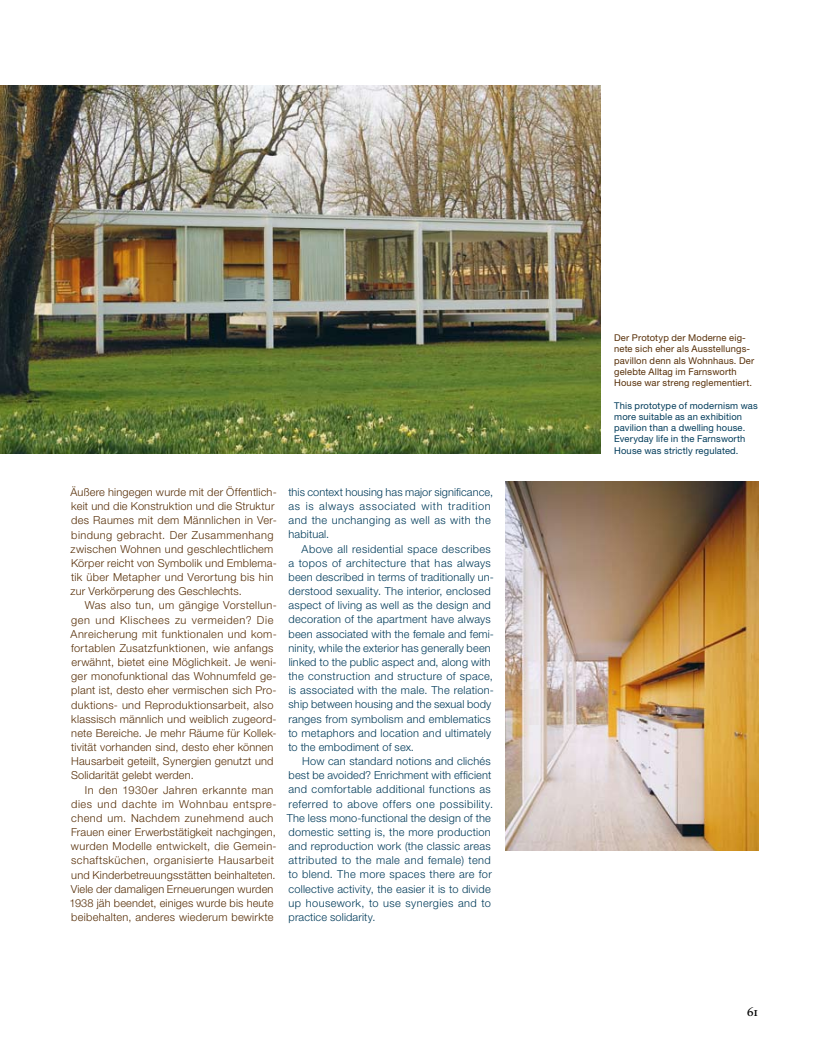
<style>
.page{position:relative;width:815px;height:1063px;background:#fff}
.page>*{position:absolute;margin:0;border:0;box-sizing:border-box;transform-origin:0 0}
.t1{font:12.5px "Epic";color:#000}
.t2{font:300 11px/14.1px "Helvetica Neue LT Std";letter-spacing:.025em;color:#572f08}
.t3{font:300 11px/14.1px "Helvetica Neue LT Std";letter-spacing:.02em;color:#003b5a}
.t4{font:9.38px/11.2px "Helvetica Neue LT Std";letter-spacing:.015em;color:#572f08}
.t5{font:9.38px/11.2px "Helvetica Neue LT Std";letter-spacing:.015em;color:#003b5a}
</style>
<div class="page">
<img style="left:506px;top:482px;width:252px;height:368px">
<img style="left:0;top:85px;width:600px;height:369px">
<p class="t2" style="left:71px;top:485px;width:208px">Äußere hingegen wurde mit der Öffentlich&shy;keit und die Konstruktion und die Struktur des Raumes mit dem Männlichen in Ver&shy;bindung gebracht. Der Zusammenhang zwischen Wohnen und geschlechtlichem Körper reicht von Symbolik und Emblema&shy;tik über Metapher und Verortung bis hin zur Verkörperung des Geschlechts.</p>
<p class="t2" style="left:71px;top:598px;width:208px;text-indent:14px">Was also tun, um gängige Vorstellun&shy;gen und Klischees zu vermeiden? Die Anreicherung mit funktionalen und kom&shy;fortablen Zusatzfunktionen, wie anfangs erwähnt, bietet eine Möglichkeit. Je weni&shy;ger monofunktional das Wohnumfeld ge&shy;plant ist, desto eher vermischen sich Pro&shy;duktions- und Reproduktionsarbeit, also klassisch männlich und weiblich zugeord&shy;nete Bereiche. Je mehr Räume für Kollek&shy;tivität vorhanden sind, desto eher können Hausarbeit geteilt, Synergien genutzt und Solidarität gelebt werden.</p>
<p class="t2" style="left:70px;top:782px;width:209px;text-indent:15px">In den 1930er Jahren erkannte man dies und dachte im Wohnbau entspre&shy;chend um. Nachdem zunehmend auch Frauen einer Erwerbstätigkeit nachgingen, wurden Modelle entwickelt, die Gemein&shy;schaftsküchen, organisierte Hausarbeit und Kinderbetreuungsstätten beinhalteten.<br>Viele der damaligen Erneuerungen wurden 1938 jäh beendet, einiges wurde bis heute beibehalten, anderes wiederum bewirkte</p>
<p class="t3" style="left:288px;top:485px;width:206px">this context housing has major significance, as is always associated with tradition and the unchanging as well as with the habitual.</p>
<p class="t3" style="left:288px;top:541px;width:207px;text-indent:13px">Above all residential space describes a topos of architecture that has always been described in terms of traditionally un&shy;derstood sexuality. The interior, enclosed aspect of living as well as the design and decoration of the apartment have always been associated with the female and femi&shy;ninity, while the exterior has generally been linked to the public aspect and, along with the construction and structure of space, is associated with the male. The relation&shy;ship between housing and the sexual body ranges from symbolism and emblematics to metaphors and location and ultimately to the embodiment of sex.</p>
<p class="t3" style="left:287px;top:754px;width:208px;text-indent:15px">How can standard notions and clichés best be avoided? Enrichment with efficient and comfortable additional functions as referred to above offers one possibility.<br>The less mono-functional the design of the domestic setting is, the more production and reproduction work (the classic areas attributed to the male and female) tend to blend. The more spaces there are for collective activity, the easier it is to divide up housework, to use synergies and to practice solidarity.</p>
<p class="t4" style="left:614px;top:332px;width:142px">Der Prototyp der Moderne eig&shy;nete sich eher als Ausstellungs&shy;pavillon denn als Wohnhaus. Der gelebte Alltag im Farnsworth<br>House war streng reglementiert.</p>
<p class="t5" style="left:614px;top:399px;width:145px">This prototype of modernism was more suitable as an exhibition pavilion than a dwelling house.<br>Everyday life in the Farnsworth<br>House was strictly regulated.</p>
<p class="t1" style="left:747px;top:1003px;width:13px">61</p>
</div>
